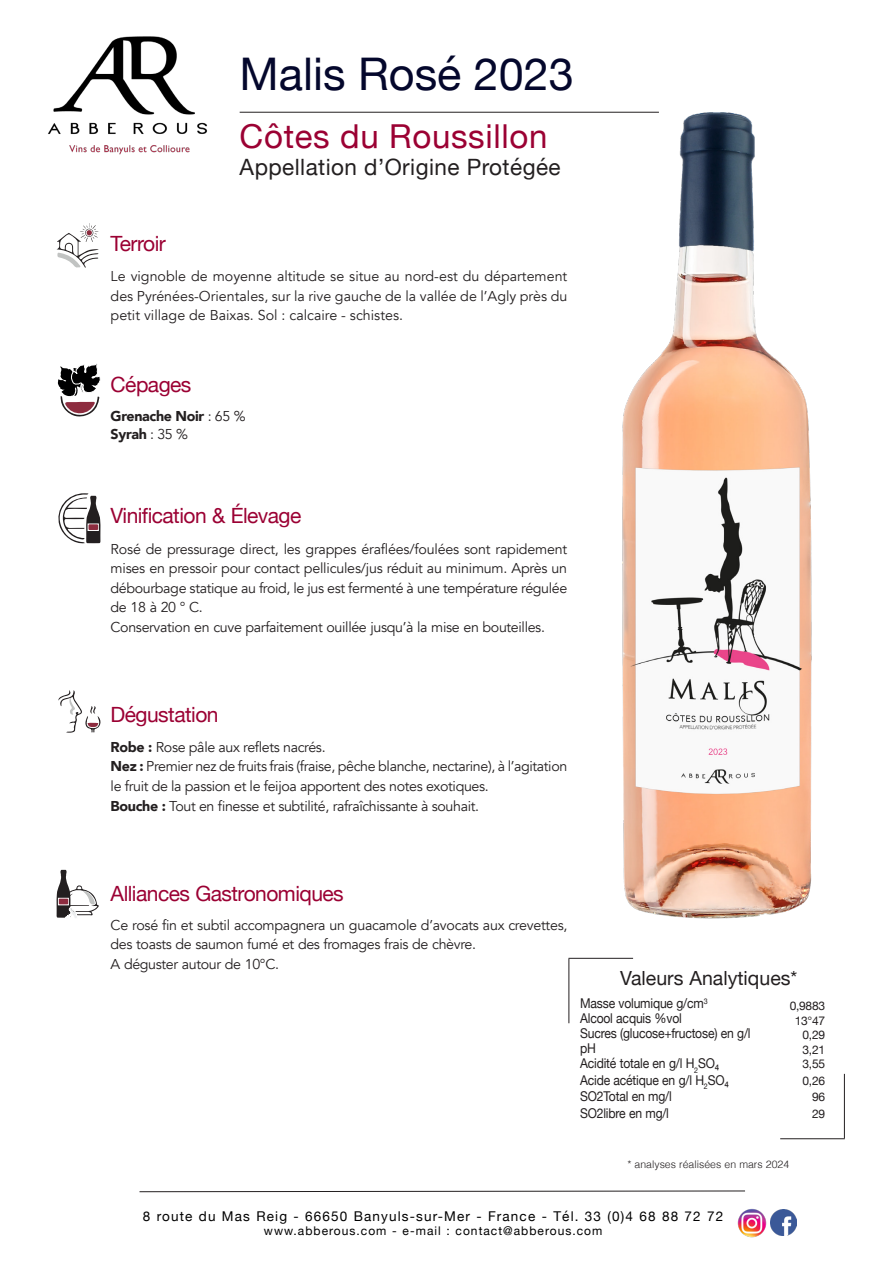
<style>
.page{position:relative;width:893px;height:1263px;background:#fff}
.page>*{position:absolute;margin:0;border:0;box-sizing:border-box;transform-origin:0 0}
.t1{font:45px "Helvetica Neue";color:#04072c}
.t2{font:33px "Helvetica Neue";letter-spacing:.02em;color:#9b0133}
.t3{font:22.5px "Helvetica Neue";letter-spacing:.02em;color:#231f20}
._4-RUBRIQUE_ROUGE{font:21px "Helvetica Neue";letter-spacing:-.025em;color:#9b0133}
.Normal_e{font:19.5px "Helvetica Neue";color:#231f20}
._5-TEXTE{font:14.25px/19.5px "Avenir";letter-spacing:-.025em;color:#231f20;text-align:justify}
.t4{font:900 14.25px "Avenir";letter-spacing:-.025em;color:#231f20}
._6-TABLEAU{font:13.5px "Helvetica Neue";letter-spacing:-.015em;color:#231f20;scale:.9 1}
.TEXTE{font:13.5px "Helvetica Neue";letter-spacing:.085em;color:#000001}
.TEXTE-2{font:12px "Helvetica Neue";letter-spacing:.085em;color:#000001}
.t5{font:12px "Helvetica Neue";letter-spacing:-.02em;color:#231f20}
.Normal_e-2{font:300 10.5px "Helvetica";color:#231f20}
.s1{font-weight:400}
.s2{font-weight:900}
</style>
<div class="page">
<svg style="left:57px;top:223px;width:42px;height:45px"></svg>
<svg style="left:56px;top:870px;width:43px;height:48px"></svg>
<svg style="left:58px;top:363px;width:43px;height:54px"></svg>
<svg style="left:58px;top:493px;width:43px;height:51px"></svg>
<div style="left:89px;top:524px;width:9px;height:6px;background:#8d2c3f"></div>
<svg style="left:58px;top:690px;width:43px;height:43px"></svg>
<img style="left:580px;top:111px;width:232px;height:808px">
<hr style="left:240px;top:112px;width:419px;height:1px;background:#231f20">
<hr style="left:568px;top:958px;width:65px;height:1px;background:#231f20">
<hr style="left:568px;top:959px;width:1px;height:64px;background:#231f20">
<hr style="left:780px;top:1138px;width:65px;height:1px;background:#231f20">
<hr style="left:844px;top:1074px;width:1px;height:64px;background:#231f20">
<svg style="left:139px;top:1190px;width:606px;height:2px"></svg>
<img style="left:737px;top:1208px;width:30px;height:30px">
<img style="left:770px;top:1209px;width:27px;height:27px">
<img style="left:48px;top:36px;width:159px;height:119px">
<p class="t1" style="left:240px;top:41px;width:336px">Malis Rosé 2023</p>
<p class="t2" style="left:240px;top:113px;width:309px">Côtes du Roussillon</p>
<p class="t3" style="left:240px;top:151px;width:323px">Appellation d’Origine Protégée</p>
<p class="_4-RUBRIQUE_ROUGE" style="left:111px;top:228px;width:57px">Terroir</p>
<p class="_5-TEXTE" style="left:111px;top:267px;width:458px">Le vignoble de moyenne altitude se situe au nord-est du département des Pyrénées-Orientales, sur la rive gauche de la vallée de l’Agly près du petit village de Baixas. Sol : calcaire - schistes.</p>
<p class="_4-RUBRIQUE_ROUGE" style="left:111px;top:370px;width:82px">Cépages</p>
<p class="t4" style="left:111px;top:404px;width:136px">Grenache Noir <span class="s1">: 65 %</span></p>
<p class="t4" style="left:111px;top:422px;width:79px">Syrah <span class="s1">: 35 %</span></p>
<p class="_4-RUBRIQUE_ROUGE" style="left:111px;top:501px;width:192px">Vinification &amp; Élevage</p>
<p class="_5-TEXTE" style="left:111px;top:539px;width:458px">Rosé de pressurage direct, les grappes éraflées/foulées sont rapidement mises en pressoir pour contact pellicules/jus réduit au minimum. Après un débourbage statique au froid, le jus est fermenté à une température régulée de 18 à 20 ° C.</p>
<p class="_5-TEXTE" style="left:111px;top:617px;width:436px">Conservation en cuve parfaitement ouillée jusqu’à la mise en bouteilles.</p>
<p class="_4-RUBRIQUE_ROUGE" style="left:111px;top:699px;width:109px">Dégustation</p>
<p class="_5-TEXTE" style="left:111px;top:737px;width:217px"><span class="s2">Robe :</span> Rose pâle aux reflets nacrés.</p>
<p class="_5-TEXTE" style="left:111px;top:757px;width:458px;line-height:20px"><span class="s2">Nez :</span> Premier nez de fruits frais (fraise, pêche blanche, nectarine), à l’agitation le fruit de la passion et le feijoa apportent des notes exotiques.</p>
<p class="_5-TEXTE" style="left:111px;top:797px;width:370px"><span class="s2">Bouche :</span> Tout en finesse et subtilité, rafraîchissante à souhait.</p>
<p class="_4-RUBRIQUE_ROUGE" style="left:111px;top:878px;width:235px">Alliances Gastronomiques</p>
<p class="_5-TEXTE" style="left:111px;top:915px;width:458px">Ce rosé fin et subtil accompagnera un guacamole d’avocats aux crevettes, des toasts de saumon fumé et des fromages frais de chèvre.</p>
<p class="_5-TEXTE" style="left:111px;top:954px;width:170px">A déguster autour de 10°C.</p>
<p class="Normal_e" style="left:620px;top:964px;width:179px">Valeurs Analytiques*</p>
<p class="_6-TABLEAU" style="left:580px;top:993px;width:143px">Masse volumique g/cm<sup>3</sup></p>
<p class="_6-TABLEAU" style="left:580px;top:1008px;width:115px">Alcool acquis %vol</p>
<p class="_6-TABLEAU" style="left:580px;top:1023px;width:191px">Sucres (glucose+fructose) en g/l</p>
<p class="_6-TABLEAU" style="left:580px;top:1038px;width:19px">pH</p>
<p class="_6-TABLEAU" style="left:580px;top:1053px;width:156px">Acidité totale en g/l H<sub>2</sub>SO₄</p>
<p class="_6-TABLEAU" style="left:580px;top:1070px;width:167px">Acide acétique en g/l H<sub>2</sub>SO₄</p>
<p class="_6-TABLEAU" style="left:580px;top:1086px;width:103px">SO2Total en mg/l</p>
<p class="_6-TABLEAU" style="left:580px;top:1103px;width:100px">SO2libre en mg/l</p>
<p class="t5" style="left:790px;top:997px;width:37px">0,9883</p>
<p class="t5" style="left:795px;top:1012px;width:32px">13°47</p>
<p class="t5" style="left:802px;top:1026px;width:24px">0,29</p>
<p class="t5" style="left:802px;top:1041px;width:24px">3,21</p>
<p class="t5" style="left:802px;top:1055px;width:24px">3,55</p>
<p class="t5" style="left:802px;top:1071px;width:24px">0,26</p>
<p class="t5" style="left:812px;top:1088px;width:15px">96</p>
<p class="t5" style="left:812px;top:1104px;width:15px">29</p>
<p class="Normal_e-2" style="left:627px;top:1155px;width:163px">* analyses réalisées en mars 2024</p>
<p class="TEXTE" style="left:143px;top:1207px;width:582px">8 route du Mas Reig - 66650 Banyuls-sur-Mer - France - Tél. 33 (0)4 68 88 72 72</p>
<p class="TEXTE-2" style="left:264px;top:1222px;width:340px">www.abberous.com - e-mail : contact@abberous.com</p>
</div>
